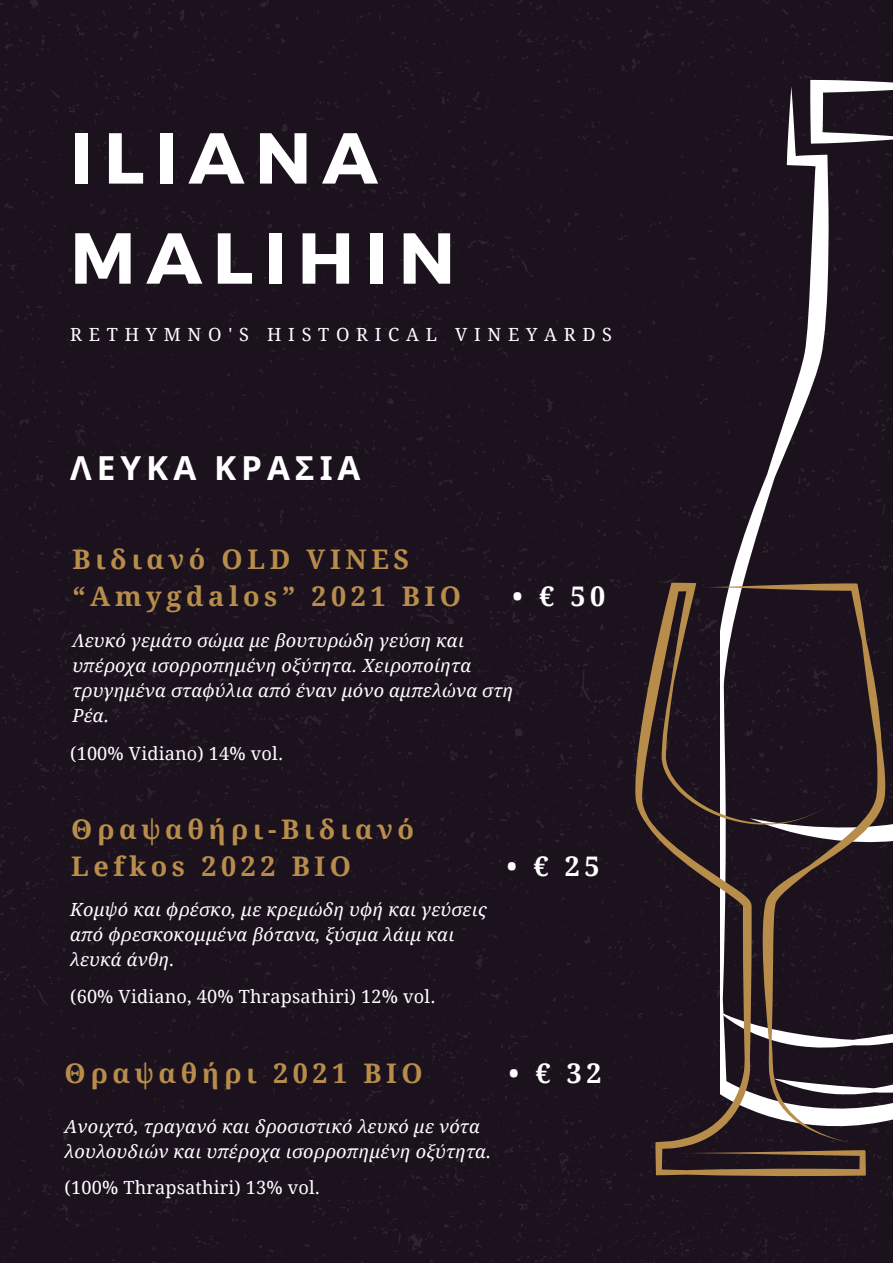
<style>
.page{position:relative;width:893px;height:1264px;background:#fff}
.page>*{position:absolute;margin:0;border:0;box-sizing:border-box;transform-origin:0 0}
.t1{font:700 72px/100.1px "Montserrat";letter-spacing:.15em;color:#fff}
.t2{font:700 33.3px "Noto Sans";letter-spacing:.15em;color:#fff}
.t3{font:700 27px/37px "Droid Serif";letter-spacing:.17em;color:#b88d4b}
.t4{font:700 27px "Droid Serif";color:#fff}
.t5{font:italic 18.15px/25.2px "Droid Serif";letter-spacing:.01em;color:#fff}
.t6{font:18.15px "Droid Serif";letter-spacing:.01em;color:#fff}
.t7{font:18.15px "Droid Serif";letter-spacing:.37em;color:#fff}
</style>
<div class="page">
<div style="left:0;top:0;width:892px;height:642px;background:#1b121d"></div>
<div style="left:0;top:642px;width:892px;height:620px;background:#1b121d"></div>
<div style="left:720px;top:86px;width:172px;height:1042px;background:#1b121d"></div>
<svg style="left:749px;top:80px;width:143px;height:767px;background:#352d36"></svg>
<svg style="left:885px;top:1005px;width:7px;height:89px"></svg>
<svg style="left:635px;top:582px;width:231px;height:594px;background:#312423"></svg>
<svg style="left:699px;top:583px;width:186px;height:561px;background:#382d32"></svg>
<h1 class="t1" style="left:70px;top:109px;width:386px">ILIANA<br>MALIHIN</h1>
<p class="t7" style="left:70px;top:321px;width:543px">RETHYMNO'S HISTORICAL VINEYARDS</p>
<h2 class="t2" style="left:70px;top:444px;width:292px">ΛΕΥΚΑ ΚΡΑΣΙΑ</h2>
<h3 class="t3" style="left:72px;top:540px;width:390px">Βιδιανό OLD VINES “Amygdalos” 2021 BIO</h3>
<h3 class="t4" style="left:512px;top:577px;width:94px">•€50</h3>
<p class="t5" style="left:72px;top:627px;width:442px">Λευκό γεμάτο σώμα με βουτυρώδη γεύση και υπέροχα ισορροπημένη οξύτητα. Χειροποίητα τρυγημένα σταφύλια από έναν μόνο αμπελώνα στη Ρέα.</p>
<p class="t6" style="left:70px;top:740px;width:214px">(100% Vidiano) 14% vol.</p>
<h3 class="t3" style="left:71px;top:809px;width:344px">Θραψαθήρι-Βιδιανό<br>Lefkos 2022 BIO</h3>
<p class="t5" style="left:70px;top:896px;width:418px">Κομψό και φρέσκο, με κρεμώδη υφή και γεύσεις από φρεσκοκομμένα βότανα, ξύσμα λάιμ και λευκά άνθη.</p>
<p class="t6" style="left:70px;top:984px;width:367px">(60% Vidiano, 40% Thrapsathiri) 12% vol.</p>
<h3 class="t4" style="left:506px;top:847px;width:94px">•€25</h3>
<h3 class="t3" style="left:65px;top:1053px;width:359px">Θραψαθήρι 2021 BIO</h3>
<h3 class="t4" style="left:508px;top:1054px;width:94px">•€32</h3>
<p class="t5" style="left:65px;top:1112px;width:428px">Ανοιχτό, τραγανό και δροσιστικό λευκό με νότα λουλουδιών και υπέροχα ισορροπημένη οξύτητα.</p>
<p class="t6" style="left:65px;top:1174px;width:257px">(100% Thrapsathiri) 13% vol.</p>
</div>
